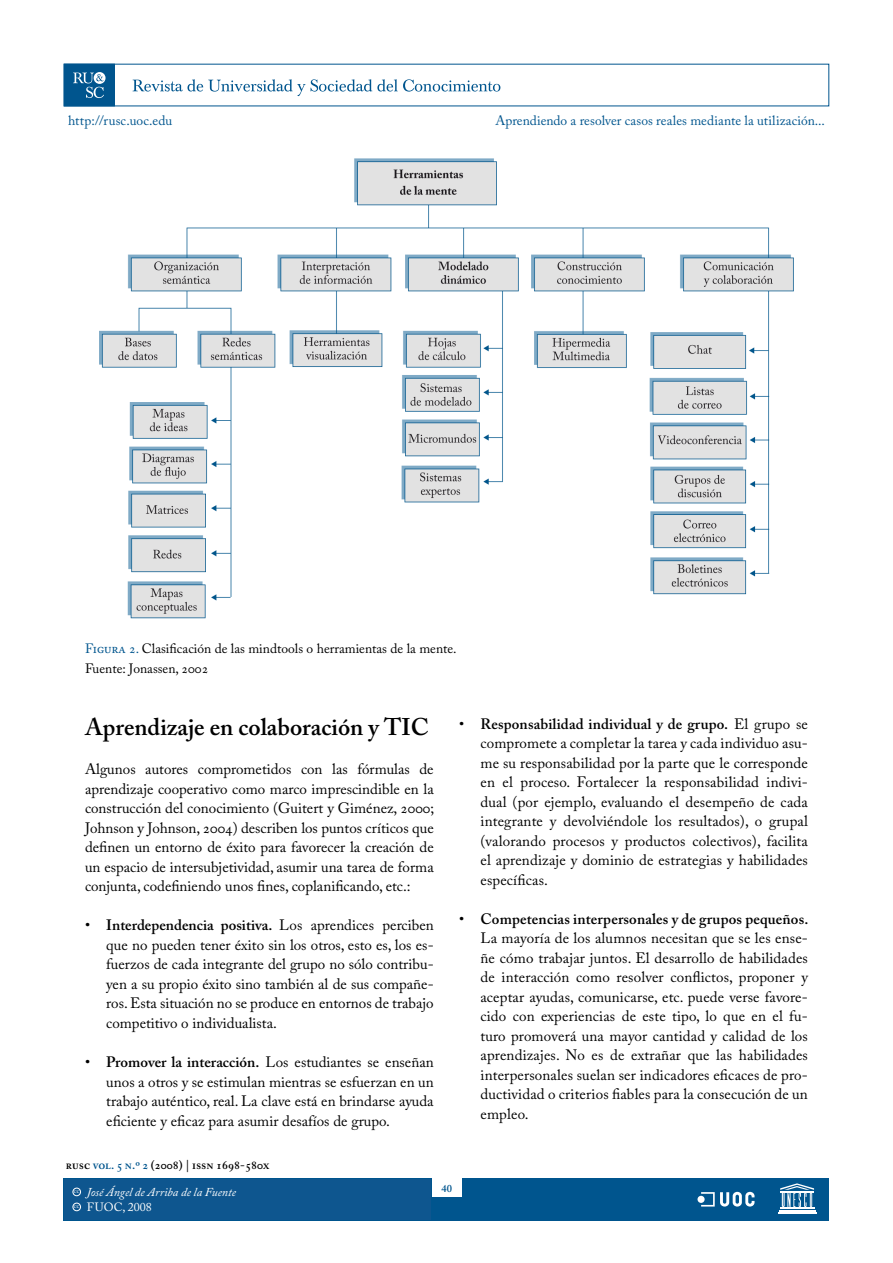
<style>
.page{position:relative;width:893px;height:1263px;background:#fff}
.page>*{position:absolute;margin:0;border:0;box-sizing:border-box;transform-origin:0 0}
.t1{font:600 24px "Adobe Caslon Pro";color:#000}
.t2{font:15px/19.5px "Adobe Caslon Pro";color:#000;text-align:justify}
.t3{font:13.5px/19.5px "Adobe Caslon Pro";color:#000}
.t4{font:13.5px "Adobe Caslon Pro";letter-spacing:.005em;color:#00558e}
.t5{font:600 12px "Adobe Caslon Pro";color:#000}
.t6{font:italic 600 12px "Adobe Caslon Pro";color:#fff}
.t7{font:italic 12px "Adobe Caslon Pro";color:#fff}
.t8{font:12px "Adobe Caslon Pro";color:#fff}
.t9{font:600 10.5px "Adobe Caslon Pro";color:#00558e}
.t10{font:600 3.9px "Adobe Caslon Pro";color:#fff}
.s1{color:#00558e}
.s2{font-weight:600}
</style>
<div class="page">
<img style="left:99px;top:158px;width:695px;height:461px">
<div style="left:64px;top:1178px;width:765px;height:42px;background:#00558e"></div>
<hr style="left:780px;top:1207px;width:34px;height:2px;background:#fff">
<hr style="left:779px;top:1210px;width:36px;height:1px;background:#fff">
<hr style="left:778px;top:1212px;width:39px;height:1px;background:#fff">
<svg style="left:780px;top:1183px;width:34px;height:24px"></svg>
<div style="left:697px;top:1196px;width:8px;height:7px;background:#fff;border-radius:50%"></div>
<svg style="left:701px;top:1192px;width:53px;height:14px"></svg>
<div style="left:64px;top:64px;width:50px;height:42px;background:#00558e"></div>
<div style="left:64px;top:64px;width:51px;height:42px;border:1px solid #00558e"></div>
<svg style="left:94px;top:72px;width:12px;height:12px"></svg>
<svg style="left:73px;top:73px;width:31px;height:25px"></svg>
<svg style="left:133px;top:79px;width:367px;height:17px"></svg>
<div style="left:432px;top:1159px;width:30px;height:37px;background:#fff"></div>
<div style="left:64px;top:1178px;width:366px;height:41px;background:#0e568f"></div>
<div style="left:73px;top:1188px;width:8px;height:8px;border:1px solid #fff;border-radius:50%"></div>
<div style="left:73px;top:1203px;width:8px;height:8px;border:1px solid #fff;border-radius:50%"></div>
<p class="t4" style="left:68px;top:112px;width:106px">http://rusc.uoc.edu</p>
<p class="t4" style="left:495px;top:112px;width:331px">Aprendiendo a resolver casos reales mediante la utilización...</p>
<p class="t3" style="left:85px;top:639px;width:373px"><span class="s1">Figura 2.</span> Clasificación de las mindtools o herramientas de la mente.<br>Fuente: Jonassen, 2002</p>
<p class="t1" style="left:85px;top:713px;width:345px">Aprendizaje en colaboración y TIC</p>
<p class="t2" style="left:85px;top:759px;width:351px">Algunos autores comprometidos con las fórmulas de aprendizaje cooperativo como marco imprescindible en la construcción del conocimiento (Guitert y Giménez, 2000; Johnson y Johnson, 2004) describen los puntos críticos que definen un entorno de éxito para favorecer la creación de un espacio de intersubjetividad, asumir una tarea de forma conjunta, codefiniendo unos fines, coplanificando, etc.:</p>
<p class="t2" style="left:106px;top:915px;width:329px;text-indent:-21px">• <span class="s2">Interdependencia positiva.</span> Los aprendices perciben que no pueden tener éxito sin los otros, esto es, los es&shy;fuerzos de cada integrante del grupo no sólo contribu&shy;yen a su propio éxito sino también al de sus compañe&shy;ros. Esta situación no se produce en entornos de trabajo competitivo o individualista.</p>
<p class="t2" style="left:106px;top:1052px;width:329px;text-indent:-21px">• <span class="s2">Promover la interacción.</span> Los estudiantes se enseñan unos a otros y se estimulan mientras se esfuerzan en un trabajo auténtico, real. La clave está en brindarse ayuda eficiente y eficaz para asumir desafíos de grupo.</p>
<p class="t2" style="left:480px;top:714px;width:329px;text-indent:-21px">• <span class="s2">Responsabilidad individual y de grupo.</span> El grupo se compromete a completar la tarea y cada individuo asu&shy;me su responsabilidad por la parte que le corresponde en el proceso. Fortalecer la responsabilidad indivi&shy;dual (por ejemplo, evaluando el desempeño de cada integrante y devolviéndole los resultados), o grupal (valorando procesos y productos colectivos), facilita el aprendizaje y dominio de estrategias y habilidades específicas.</p>
<p class="t2" style="left:480px;top:909px;width:329px;text-indent:-21px">• <span class="s2">Competencias interpersonales y de grupos pequeños.<br></span>La mayoría de los alumnos necesitan que se les ense&shy;ñe cómo trabajar juntos. El desarrollo de habilidades de interacción como resolver conflictos, proponer y aceptar ayudas, comunicarse, etc. puede verse favore&shy;cido con experiencias de este tipo, lo que en el fu&shy;turo promoverá una mayor cantidad y calidad de los aprendizajes. No es de extrañar que las habilidades interpersonales suelan ser indicadores eficaces de pro&shy;ductividad o criterios fiables para la consecución de un empleo.</p>
<p class="t5" style="left:66px;top:1157px;width:205px">rusc <span class="s1">vol. 5 n.º 2</span> (2008) | issn 1698-580x</p>
<p class="t6" style="left:70px;top:1192px;width:154px">José Ángel de Arriba de la Fuente</p>
<p class="t10" style="left:74px;top:1190px;width:7px">CC</p>
<p class="t7" style="left:87px;top:1185px;width:151px">José Ángel de Arriba de la Fuente</p>
<p class="t10" style="left:74px;top:1205px;width:7px">CC</p>
<p class="t8" style="left:87px;top:1200px;width:67px">FUOC, 2008</p>
<p class="t9" style="left:441px;top:1182px;width:12px">40</p>
</div>
